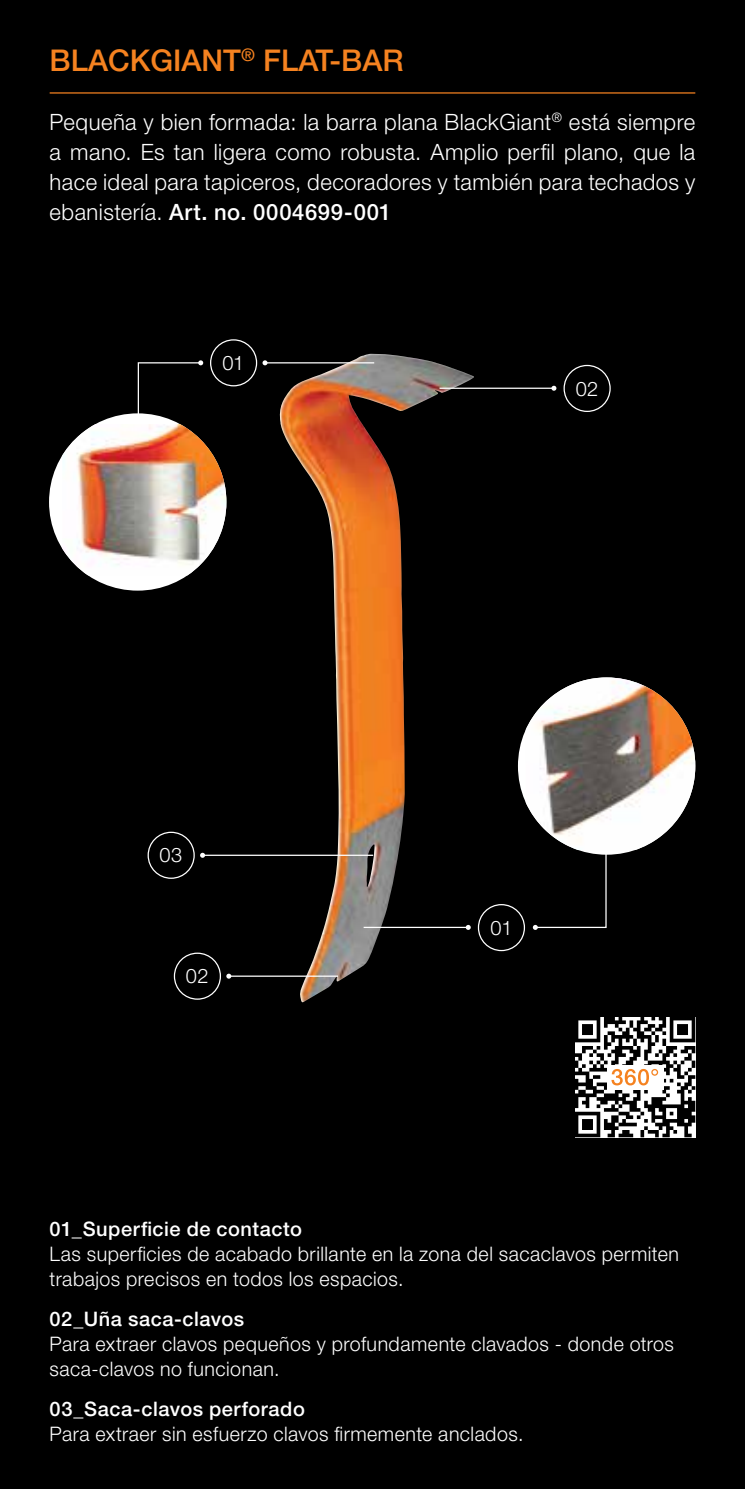
<style>
.page{position:relative;width:745px;height:1489px;background:#fff}
.page>*{position:absolute;margin:0;border:0;box-sizing:border-box;transform-origin:0 0}
.t1{font:500 30px "Helvetica Neue LT Pro";color:#f58220}
.t2{font:300 22.5px/30px "Helvetica Neue LT Pro";letter-spacing:.02em;color:#fff;text-align:justify}
.t3{font:300 20px/25px "Helvetica Neue LT Pro";letter-spacing:.025em;color:#fff}
.t4{font:500 20px "Helvetica Neue LT Pro";letter-spacing:.025em;color:#fff}
.s1{font-weight:500}
</style>
<div class="page">
<div style="left:0;top:0;width:744px;height:1488px;background:#000"></div>
<hr style="left:744px;top:0;width:1px;height:1488px;background:#000">
<img style="left:278px;top:354px;width:196px;height:648px">
<div style="left:477px;top:904px;width:47px;height:47px;border:1px solid #fff;border-radius:50%"></div>
<hr style="left:363px;top:926px;width:105px;height:2px;background:#fff">
<svg style="left:465px;top:924px;width:5px;height:5px"></svg>
<svg style="left:532px;top:850px;width:75px;height:79px"></svg>
<div style="left:563px;top:365px;width:47px;height:47px;border:1px solid #fff;border-radius:50%"></div>
<hr style="left:439px;top:387px;width:114px;height:2px;background:#fff">
<svg style="left:551px;top:386px;width:5px;height:5px"></svg>
<div style="left:210px;top:339px;width:47px;height:47px;border:1px solid #fff;border-radius:50%"></div>
<hr style="left:265px;top:362px;width:109px;height:1px;background:#fff">
<svg style="left:262px;top:360px;width:5px;height:5px"></svg>
<svg style="left:137px;top:360px;width:66px;height:57px"></svg>
<div style="left:174px;top:952px;width:47px;height:47px;border:1px solid #fff;border-radius:50%"></div>
<hr style="left:229px;top:975px;width:109px;height:1px;background:#fff">
<svg style="left:226px;top:973px;width:5px;height:5px"></svg>
<div style="left:147px;top:831px;width:48px;height:47px;border:1px solid #fff;border-radius:50%"></div>
<hr style="left:202px;top:854px;width:171px;height:1px;background:#fff">
<svg style="left:200px;top:852px;width:5px;height:5px"></svg>
<svg style="left:575px;top:1017px;width:119px;height:120px"></svg>
<hr style="left:50px;top:92px;width:644px;height:2px;background:#f58220">
<div style="left:49px;top:413px;width:177px;height:177px;background:#fff;border-radius:50%"></div>
<img style="left:62px;top:424px;width:164px;height:151px">
<img style="left:525px;top:677px;width:169px;height:173px">
<h1 class="t1" style="left:50px;top:42px;width:355px">BLACKGIANT<sup>®</sup> FLAT-BAR</h1>
<p class="t2" style="left:50px;top:106px;width:646px">Pequeña y bien formada: la barra plana BlackGiant<sup>®</sup> está siempre a mano. Es tan ligera como robusta. Amplio perfil plano, que la hace ideal para tapiceros, decoradores y también para techados y ebanistería. <span class="s1">Art. no. 0004699-001</span></p>
<p class="t3" style="left:222px;top:350px;width:23px">01</p>
<p class="t3" style="left:159px;top:842px;width:24px">03</p>
<p class="t3" style="left:186px;top:963px;width:24px">02</p>
<p class="t3" style="left:575px;top:375px;width:24px">02</p>
<p class="t3" style="left:490px;top:914px;width:24px">01</p>
<p class="t4" style="left:50px;top:1216px;width:254px">01_Superficie de contacto</p>
<p class="t3" style="left:50px;top:1240px;width:630px">Las superficies de acabado brillante en la zona del sacaclavos permiten trabajos precisos en todos los espacios.</p>
<p class="t4" style="left:50px;top:1306px;width:196px">02_Uña saca-clavos</p>
<p class="t3" style="left:50px;top:1330px;width:625px">Para extraer clavos pequeños y profundamente clavados - donde otros saca-clavos no funcionan.</p>
<p class="t4" style="left:50px;top:1396px;width:256px">03_Saca-clavos perforado</p>
<p class="t3" style="left:50px;top:1420px;width:475px">Para extraer sin esfuerzo clavos firmemente anclados.</p>
</div>
